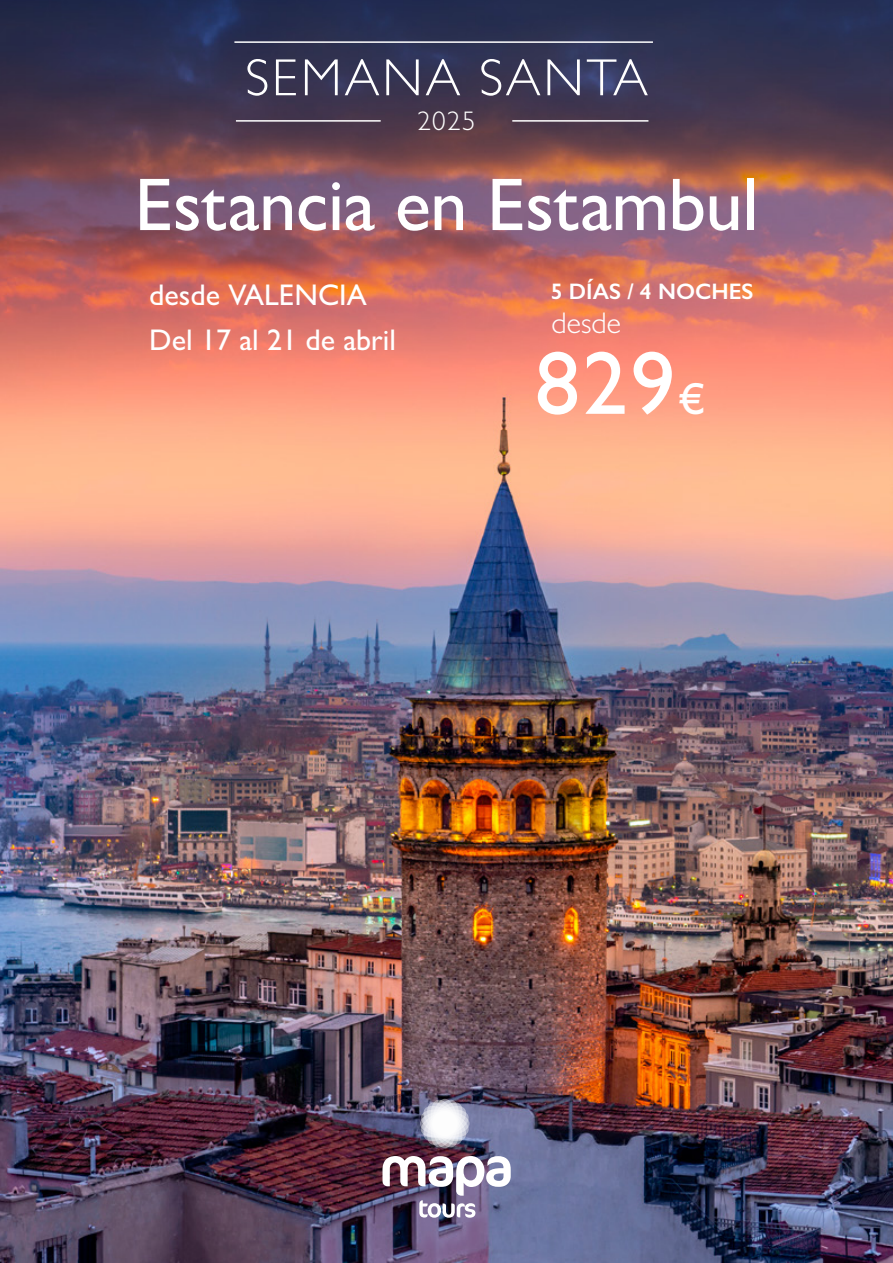
<style>
.page{position:relative;width:893px;height:1263px;background:#fff}
.page>*{position:absolute;margin:0;border:0;box-sizing:border-box;transform-origin:0 0}
.t1{font:500 90px "Gill Sans";color:#fff}
.t2{font:500 75px "Gill Sans";letter-spacing:-.01em;color:#fff}
.t3{font:300 52.5px "Gill Sans";letter-spacing:.05em;color:#fff}
.t4{font:500 30px/44.5px "Gill Sans";color:#fff}
.t5{font:300 30px "Gill Sans";color:#fff}
.t6{font:300 27px "Gill Sans";color:#fff}
.t7{font:600 22.5px "Gill Sans";color:#fff}
.s1{font-size:45px}
</style>
<div class="page">
<img style="left:0;top:0;width:893px;height:1263px">
<svg style="left:421px;top:1100px;width:48px;height:47px"></svg>
<img style="left:382px;top:1156px;width:129px;height:62px">
<hr style="left:236px;top:120px;width:145px;height:2px;background:#fff">
<hr style="left:512px;top:120px;width:136px;height:2px;background:#fff">
<hr style="left:234px;top:41px;width:419px;height:2px;background:#fff">
<h3 class="t3" style="left:245px;top:46px;width:405px">SEMANA SANTA</h3>
<p class="t6" style="left:417px;top:104px;width:60px">2025</p>
<h2 class="t2" style="left:135px;top:160px;width:625px">Estancia en Estambul</h2>
<p class="t4" style="left:149px;top:272px;width:248px">desde VALENCIA<br>Del 17 al 21 de abril</p>
<p class="t7" style="left:551px;top:278px;width:204px">5 DÍAS / 4 NOCHES</p>
<p class="t5" style="left:552px;top:305px;width:71px">desde</p>
<h1 class="t1" style="left:535px;top:330px;width:172px">829<span class="s1">€</span></h1>
</div>
